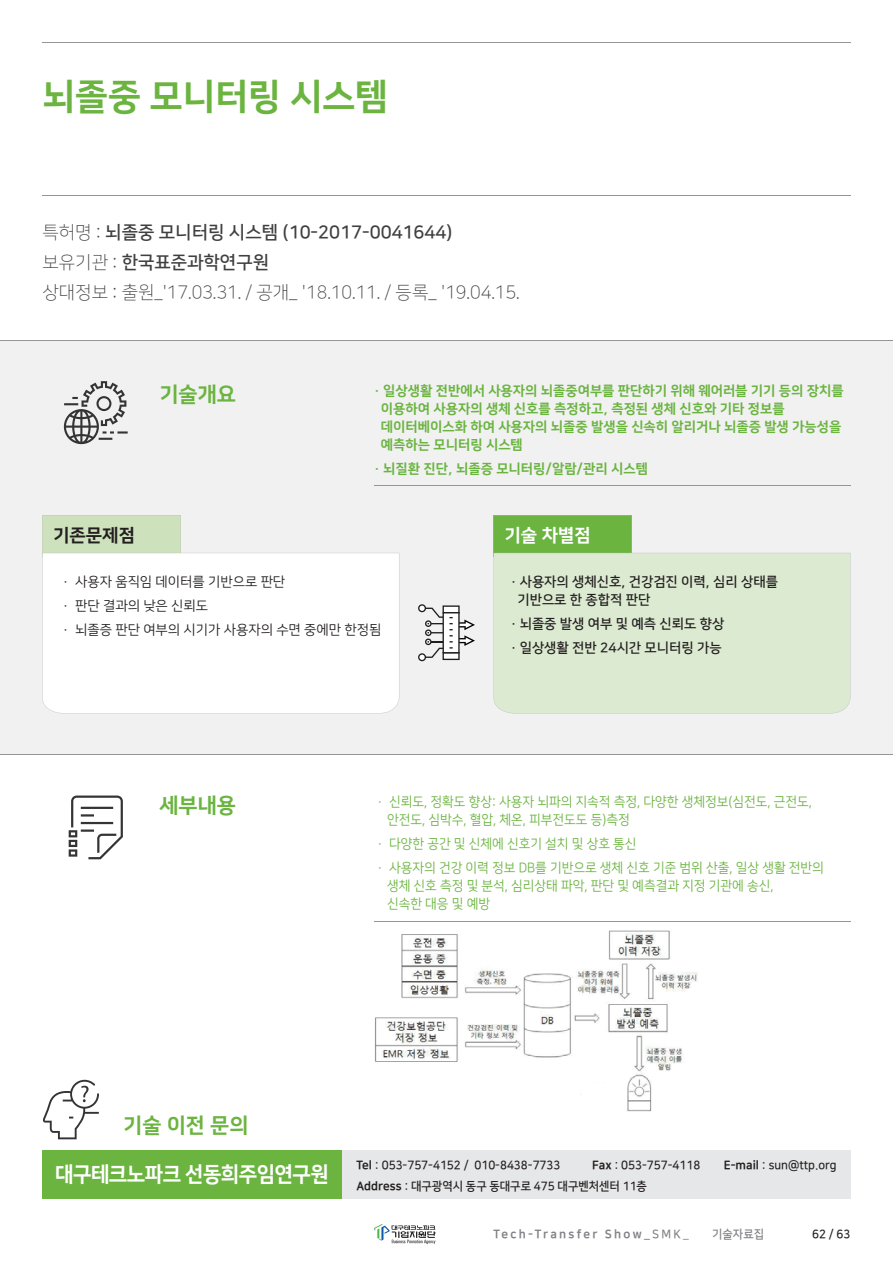
<style>
.page{position:relative;width:893px;height:1263px;background:#fff}
.page>*{position:absolute;margin:0;border:0;box-sizing:border-box;transform-origin:0 0}
.t1{font:36px "Nanum Square OTFEB KS Cms UHC H";color:#6bb440}
.t2{font:21.3px "Nanum Square OTFEB KS Cms UHC H";letter-spacing:-.025em;color:#fff;scale:.95 1}
.t3{font:21px "Nanum Square OTFEB KS Cms UHC H";color:#6bb440}
.t4{font:18px "Nanum Square OTFL KS Cms UHC H";color:#404041}
.t5{font:18px/30px "Nanum Square OTFB KS Cms UHC H";color:#404041}
.t6{font:18px "Nanum Square OTFEB KS Cms UHC H";color:#231f20}
.t7{font:18px "Nanum Square OTFEB KS Cms UHC H";color:#fff}
.t8{font:13.5px/18px "Nanum Square OTFR KS Cms UHC H";color:#6bb440;scale:.95 1}
.t9{font:13.5px/18px "Nanum Square OTFEB KS Cms UHC H";color:#6bb440}
.t10{font:13.5px/18px "Nanum Square OTFB KS Cms UHC H";color:#231f20}
.t11{font:13.5px/24px "Nanum Square OTFR KS Cms UHC H";color:#231f20}
.t12{font:12px/21px "Nanum Square OTFB KS Cms UHC H";color:#231f20;scale:.95 1}
.t13{font:12px "Nanum Square OTFEB KS Cms UHC H";letter-spacing:.2em;color:#808285;scale:.95 1}
.t14{font:12px "Nanum Square OTFB KS Cms UHC H";color:#808285;scale:.95 1}
.s1{font-family:"Nanum Square OTFL KS Cms UHC H"}
.s2{font-family:"Nanum Square OTFEB KS Cms UHC H"}
.s3{font-family:"Nanum Square OTFB KS Cms UHC H"}
</style>
<div class="page">
<div style="left:0;top:341px;width:893px;height:414px;background:#f1f1f2"></div>
<div style="left:493px;top:515px;width:139px;height:38px;background:#6bb440"></div>
<div style="left:493px;top:553px;width:357px;height:161px;background:#dcead1"></div>
<div style="left:42px;top:515px;width:139px;height:38px;background:#cde2bc"></div>
<hr style="left:43px;top:43px;width:807px;height:1px;background:#939598">
<hr style="left:43px;top:196px;width:807px;height:1px;background:#939598">
<hr style="left:374px;top:485px;width:476px;height:1px;background:#939598">
<hr style="left:374px;top:921px;width:476px;height:1px;background:#939598">
<hr style="left:0;top:340px;width:893px;height:1px;background:#939598">
<hr style="left:0;top:754px;width:893px;height:1px;background:#939598">
<svg style="left:69px;top:796px;width:54px;height:63px"></svg>
<svg style="left:64px;top:381px;width:64px;height:63px"></svg>
<div style="left:42px;top:553px;width:357px;height:161px;background:#fff"></div>
<svg style="left:418px;top:604px;width:57px;height:57px"></svg>
<svg style="left:43px;top:1080px;width:56px;height:59px"></svg>
<img style="left:375px;top:930px;width:323px;height:182px">
<div style="left:319px;top:1151px;width:531px;height:48px;background:#e6e7e8"></div>
<div style="left:43px;top:1151px;width:299px;height:48px;background:#6bb440"></div>
<svg style="left:374px;top:1224px;width:62px;height:20px"></svg>
<h1 class="t1" style="left:43px;top:80px;width:347px">뇌졸중 모니터링 시스템</h1>
<h3 class="t5" style="left:43px;top:219px;width:412px"><span class="s1">특허명 :</span> 뇌졸중 모니터링 시스템 (10-2017-0041644) <span class="s1">보유기관 :</span> 한국표준과학연구원</h3>
<h3 class="t4" style="left:43px;top:284px;width:479px">상대정보 : 출원_'17.03.31. / 공개_ '18.10.11. / 등록_ '19.04.15.</h3>
<h3 class="t3" style="left:159px;top:385px;width:78px">기술개요</h3>
<p class="t9" style="left:381px;top:383px;width:464px;text-indent:-7px">· 일상생활 전반에서 사용자의 뇌졸중여부를 판단하기 위해 웨어러블 기기 등의 장치를 이용하여 사용자의 생체 신호를 측정하고, 측정된 생체 신호와 기타 정보를 데이터베이스화 하여 사용자의 뇌졸중 발생을 신속히 알리거나 뇌졸증 발생 가능성을 예측하는 모니터링 시스템</p>
<p class="t9" style="left:374px;top:461px;width:275px">· 뇌질환 진단, 뇌졸증 모니터링/알람/관리 시스템</p>
<h3 class="t6" style="left:53px;top:528px;width:83px">기존문제점</h3>
<h3 class="t7" style="left:504px;top:528px;width:88px">기술 차별점</h3>
<p class="t11" style="left:59px;top:571px;width:323px">· 사용자 움직임 데이터를 기반으로 판단<br>· 판단 결과의 낮은 신뢰도<br>· 뇌졸증 판단 여부의 시기가 사용자의 수면 중에만 한정됨</p>
<p class="t10" style="left:517px;top:574px;width:262px;text-indent:-7px">· 사용자의 생체신호, 건강검진 이력, 심리 상태를 기반으로 한 종합적 판단</p>
<p class="t10" style="left:511px;top:613px;width:215px;line-height:24px">· 뇌졸중 발생 여부 및 예측 신뢰도 향상 · 일상생활 전반 24시간 모니터링 가능</p>
<h3 class="t3" style="left:159px;top:797px;width:78px">세부내용</h3>
<h3 class="t3" style="left:123px;top:1116px;width:127px">기술 이전 문의</h3>
<p class="t8" style="left:387px;top:794px;width:449px;text-indent:-13px">· 신뢰도, 정확도 향상: 사용자 뇌파의 지속적 측정, 다양한 생체정보(심전도, 근전도, 안전도, 심박수, 혈압, 체온, 피부전도도 등)측정</p>
<p class="t8" style="left:374px;top:833px;width:475px;line-height:24px">· 다양한 공간 및 신체에 신호기 설치 및 상호 통신<br>· 사용자의 건강 이력 정보 DB를 기반으로 생체 신호 기준 범위 산출, 일상 생활 전반의</p>
<p class="t8" style="left:387px;top:878px;width:408px">생체 신호 측정 및 분석, 심리상태 파악, 판단 및 예측결과 지정 기관에 송신, 신속한 대응 및 예방</p>
<h2 class="t2" style="left:55px;top:1165px;width:290px">대구테크노파크 선동희주임연구원</h2>
<p class="t12" style="left:356px;top:1156px;width:307px"><span class="s2">Tel</span> : 053-757-4152 / 010-8438-7733<br><span class="s2">Address</span> : 대구광역시 동구 동대구로 475 대구벤처센터 11층</p>
<h2 class="t2" style="left:64px;top:1165px;width:252px">대구테크노파크 선동희연구원</h2>
<p class="t12" style="left:336px;top:1156px;width:307px"><span class="s2">Tel</span> : 053-757-4152 / 010-843 -7733<br><span class="s2">Address</span> : 대구광역시 동구 동대구로 475 대구벤처센터 11층</p>
<p class="t12" style="left:592px;top:1156px;width:115px"><span class="s2">Fax</span> : 053-757-4118</p>
<p class="t12" style="left:724px;top:1156px;width:120px"><span class="s2">E-mail</span> : sun@ttp.org</p>
<p class="t12" style="left:722px;top:1156px;width:120px"><span class="s2">E-mail</span> : sun@ttp.org</p>
<p class="t12" style="left:574px;top:1156px;width:115px"><span class="s2">Fax</span> : 053-757-4118</p>
<p class="t13" style="left:493px;top:1229px;width:207px">Tech-Transfer Show_<span class="s3">SMK_</span></p>
<p class="t14" style="left:712px;top:1229px;width:56px">기술자료집</p>
<p class="t12" style="left:812px;top:1225px;width:42px">62 / 63</p>
</div>
